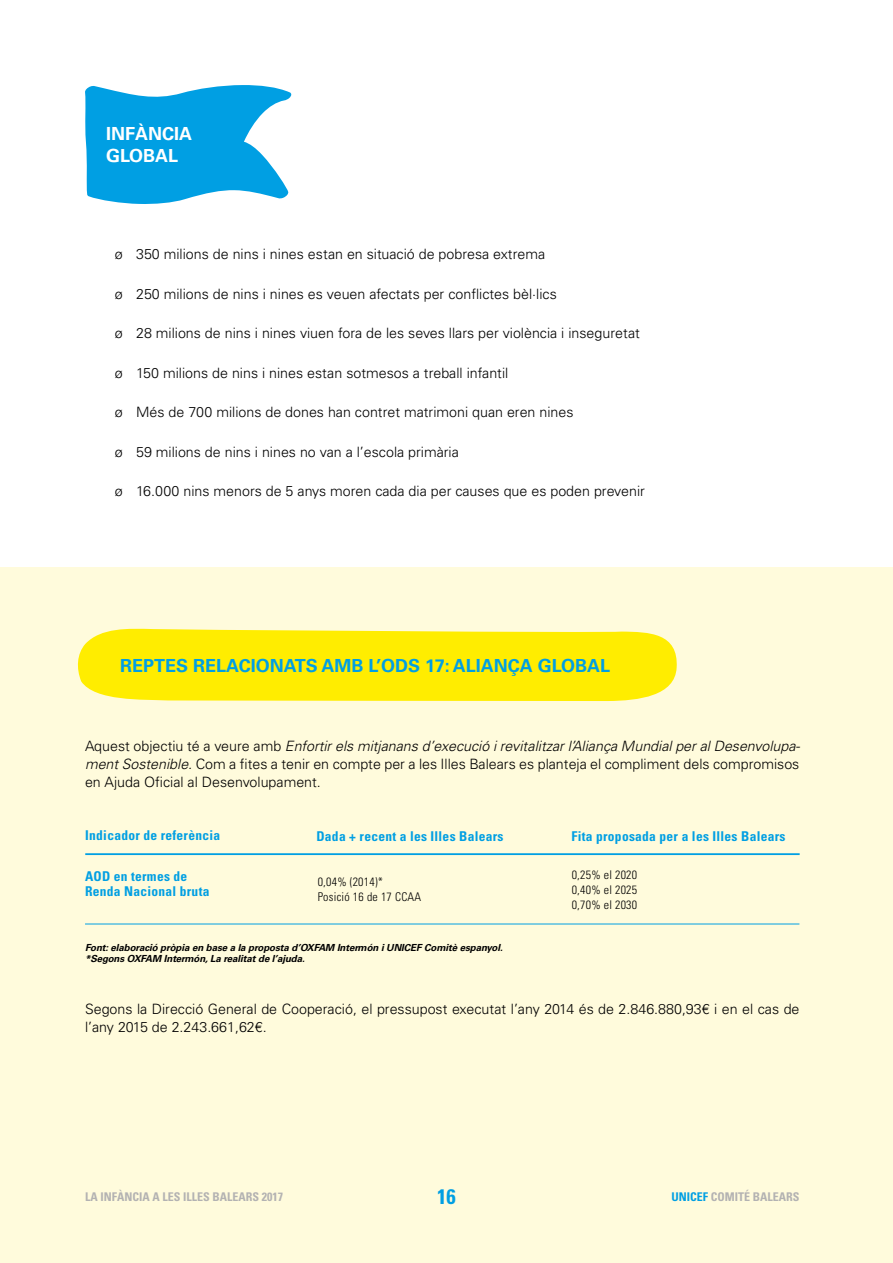
<style>
.page{position:relative;width:893px;height:1263px;background:#fff}
.page>*{position:absolute;margin:0;border:0;box-sizing:border-box;transform-origin:0 0}
.t1{font:700 condensed 21px "Univers";color:#009fe3}
.t2{font:700 18px "Univers";color:#009fe3}
.t3{font:700 18px/21.6px "Univers";color:#fff}
.t4{font:300 14.25px/18px "Univers";color:#000;text-align:justify}
.t5{font:700 condensed 13.5px/15px "Univers";letter-spacing:.02em;color:#009fe3}
.t6{font:300 condensed 12px/15px "Univers";letter-spacing:.02em;color:#000}
.t7{font:700 condensed 12px "Univers";color:#b3b2b2}
.t8{font:italic 700 9.75px/11.7px "Univers";letter-spacing:-.01em;color:#000}
.s1{font-style:italic}
.s2{color:#009fe3}
</style>
<div class="page">
<div style="left:0;top:568px;width:893px;height:695px;background:#fffbdc"></div>
<hr style="left:85px;top:924px;width:714px;height:1px;background:#009fe3">
<svg style="left:77px;top:628px;width:600px;height:73px;background:#fe1"></svg>
<svg style="left:85px;top:85px;width:207px;height:119px"></svg>
<hr style="left:85px;top:853px;width:715px;height:2px;background:#009fe3">
<p class="t3" style="left:106px;top:123px;width:88px">INFÀNCIA<br>GLOBAL</p>
<p class="t4" style="left:115px;top:245px;width:432px">ø 350 milions de nins i nines estan en situació de pobresa extrema</p>
<p class="t4" style="left:115px;top:285px;width:443px">ø 250 milions de nins i nines es veuen afectats per conflictes bèl·lics</p>
<p class="t4" style="left:115px;top:324px;width:527px">ø 28 milions de nins i nines viuen fora de les seves llars per violència i inseguretat</p>
<p class="t4" style="left:115px;top:364px;width:395px">ø 150 milions de nins i nines estan sotmesos a treball infantil</p>
<p class="t4" style="left:115px;top:403px;width:460px">ø Més de 700 milions de dones han contret matrimoni quan eren nines</p>
<p class="t4" style="left:115px;top:443px;width:346px">ø 59 milions de nins i nines no van a l’escola primària</p>
<p class="t4" style="left:115px;top:482px;width:532px">ø 16.000 nins menors de 5 anys moren cada dia per causes que es poden prevenir</p>
<p class="t2" style="left:120px;top:655px;width:491px">REPTES RELACIONATS AMB L’ODS 17: ALIANÇA GLOBAL</p>
<p class="t4" style="left:85px;top:737px;width:717px">Aquest objectiu té a veure amb <span class="s1">Enfortir els mitjanans d’execució i revitalitzar l’Aliança Mundial per al Desenvolupa&shy;ment Sostenible.</span> Com a fites a tenir en compte per a les Illes Balears es planteja el compliment dels compromisos en Ajuda Oficial al Desenvolupament.</p>
<p class="t5" style="left:85px;top:828px;width:136px">Indicador de referència</p>
<p class="t5" style="left:316px;top:828px;width:189px">Dada + recent a les Illes Balears</p>
<p class="t5" style="left:572px;top:828px;width:215px">Fita proposada per a les Illes Balears</p>
<p class="t5" style="left:85px;top:868px;width:126px">AOD en termes de<br>Renda Nacional bruta</p>
<p class="t6" style="left:318px;top:874px;width:105px">0,04% (2014)*<br>Posició 16 de 17 CCAA</p>
<p class="t6" style="left:572px;top:868px;width:67px;text-align:justify">0,25% el 2020<br>0,40% el 2025<br>0,70% el 2030</p>
<p class="t8" style="left:85px;top:941px;width:419px">Font: elaboració pròpia en base a la proposta d’OXFAM Intermón i UNICEF Comitè espanyol. *Segons OXFAM Intermón, La realitat de l’ajuda.</p>
<p class="t4" style="left:85px;top:1000px;width:716px">Segons la Direcció General de Cooperació, el pressupost executat l’any 2014 és de 2.846.880,93€ i en el cas de l’any 2015 de 2.243.661,62€.</p>
<p class="t7" style="left:85px;top:1189px;width:199px">LA INFÀNCIA A LES ILLES BALEARS 2017</p>
<h1 class="t1" style="left:437px;top:1184px;width:20px">16</h1>
<p class="t7" style="left:671px;top:1189px;width:130px"><span class="s2">UNICEF</span> COMITÉ BALEARS</p>
</div>
